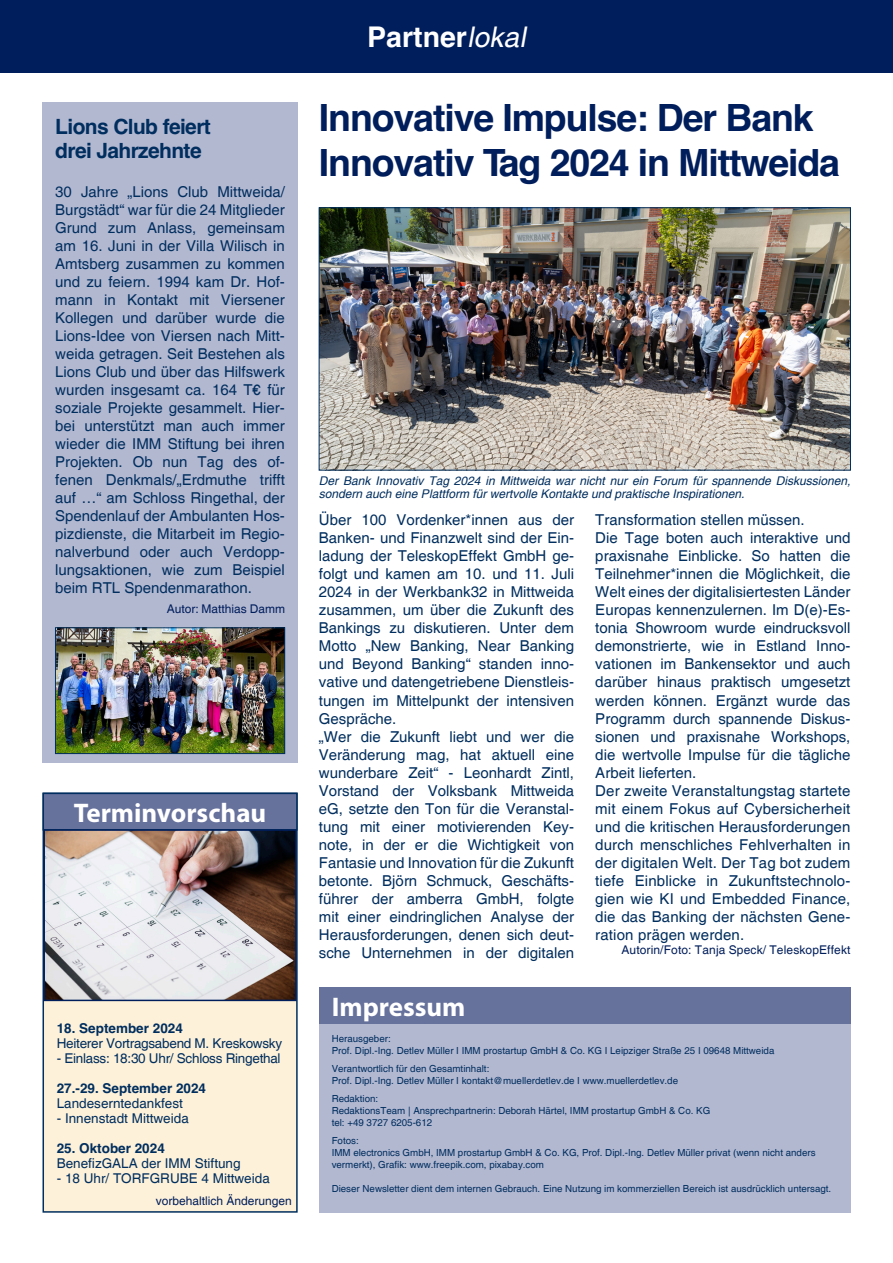
<style>
.page{position:relative;width:893px;height:1263px;background:#fff}
.page>*{position:absolute;margin:0;border:0;box-sizing:border-box;transform-origin:0 0}
.t1{font:700 37.5px/45px "Helvetica";letter-spacing:-.03em;color:#001e5b}
.t2{font:700 28.5px "Helvetica";color:#fff}
.t3{font:700 27px "Myriad Pro";color:#fff}
.t4{font:700 21px "Helvetica";letter-spacing:-.03em;color:#002e5e}
.t5{font:15px/18px "Helvetica";color:#002e5e;text-align:justify}
.Default{font:13.5px "Helvetica";color:#002e5e}
.Default-2{font:13.5px "Helvetica";letter-spacing:-.02em;color:#002e5e}
.Default-3{font:700 13.5px "Helvetica";color:#002e5e}
.t6{font:italic 12px/13.5px "Helvetica";color:#002e5e}
.t7{font:12px "Helvetica";color:#001e5b}
.t8{font:9.75px/12px "Helvetica";color:#002e5e}
.s1{font-weight:400;font-style:italic}
</style>
<div class="page">
<div style="left:0;top:0;width:893px;height:73px;background:#001e5b"></div>
<div style="left:319px;top:1018px;width:531px;height:234px;background:#b3b8d1"></div>
<div style="left:319px;top:988px;width:532px;height:36px;background:#66719c"></div>
<div style="left:43px;top:103px;width:255px;height:660px;background:#b3b8d1"></div>
<div style="left:43px;top:793px;width:254px;height:419px;background:#fef1d9"></div>
<div style="left:43px;top:793px;width:255px;height:420px;border:2px solid #002e5e"></div>
<div style="left:43px;top:793px;width:254px;height:37px;background:#66719c"></div>
<div style="left:43px;top:793px;width:255px;height:38px;border:2px solid #002e5e"></div>
<img style="left:57px;top:630px;width:226px;height:122px">
<div style="left:55px;top:628px;width:230px;height:126px;border:1px solid #002e5e"></div>
<img style="left:46px;top:832px;width:248px;height:166px">
<div style="left:43px;top:829px;width:254px;height:172px;border:2px solid #001e5b"></div>
<img style="left:321px;top:210px;width:528px;height:258px">
<div style="left:319px;top:208px;width:532px;height:262px;border:1px solid #002e5e"></div>
<div style="left:309px;top:1213px;width:557px;height:50px;background:#fff"></div>
<p class="t4" style="left:55px;top:110px;width:157px">Lions Club feiert</p>
<p class="t4" style="left:55px;top:134px;width:148px">drei Jahrzehnte</p>
<p class="t5" style="left:55px;top:184px;width:231px">30 Jahre „Lions Club Mittweida/ Burgstädt“ war für die 24 Mitglieder Grund zum Anlass, gemeinsam am 16. Juni in der Villa Wilisch in Amtsberg zusammen zu kommen und zu feiern. 1994 kam Dr. Hof&shy;mann in Kontakt mit Viersener Kollegen und darüber wurde die Lions-Idee von Viersen nach Mitt&shy;weida getragen. Seit Bestehen als Lions Club und über das Hilfswerk wurden insgesamt ca. 164 T€ für soziale Projekte gesammelt. Hier&shy;bei unterstützt man auch immer wieder die IMM Stiftung bei ihren Projekten. Ob nun Tag des of&shy;fenen Denkmals/„Erdmuthe trifft auf …“ am Schloss Ringethal, der Spendenlauf der Ambulanten Hos&shy;pizdienste, die Mitarbeit im Regio&shy;nalverbund oder auch Verdopp&shy;lungsaktionen, wie zum Beispiel beim RTL Spendenmarathon.</p>
<p class="t7" style="left:167px;top:602px;width:120px">Autor: Matthias Damm</p>
<p class="t3" style="left:74px;top:795px;width:194px">Terminvorschau</p>
<p class="Default-3" style="left:57px;top:1017px;width:128px">18. September 2024</p>
<p class="Default-2" style="left:57px;top:1035px;width:227px">Heiterer Vortragsabend M. Kreskowsky</p>
<p class="Default-2" style="left:57px;top:1050px;width:225px">- Einlass: 18:30 Uhr/ Schloss Ringethal</p>
<p class="Default-3" style="left:57px;top:1077px;width:151px">27.-29. September 2024</p>
<p class="Default" style="left:57px;top:1095px;width:128px">Landeserntedankfest</p>
<p class="Default" style="left:57px;top:1110px;width:134px">- Innenstadt Mittweida</p>
<p class="Default-3" style="left:57px;top:1137px;width:110px">25. Oktober 2024</p>
<p class="Default" style="left:57px;top:1155px;width:185px">BenefizGALA der IMM Stiftung</p>
<p class="Default" style="left:57px;top:1170px;width:215px">- 18 Uhr/ TORFGRUBE 4 Mittweida</p>
<p class="t7" style="left:156px;top:1194px;width:138px">vorbehaltlich Änderungen</p>
<p class="t2" style="left:367px;top:14px;width:166px">Partner<span class="s1">lokal</span></p>
<p class="t1" style="left:319px;top:95px;width:523px">Innovative Impulse: Der Bank<br>Innovativ Tag 2024 in Mittweida</p>
<p class="t6" style="left:319px;top:474px;width:533px">Der Bank Innovativ Tag 2024 in Mittweida war nicht nur ein Forum für spannende Diskussionen, sondern auch eine Plattform für wertvolle Kontakte und praktische Inspirationen.</p>
<p class="t5" style="left:319px;top:512px;width:257px">Über 100 Vordenker*innen aus der Banken- und Finanzwelt sind der Ein&shy;ladung der TeleskopEffekt GmbH ge&shy;folgt und kamen am 10. und 11. Juli 2024 in der Werkbank32 in Mittweida zusammen, um über die Zukunft des Bankings zu diskutieren. Unter dem Motto „New Banking, Near Banking und Beyond Banking“ standen inno&shy;vative und datengetriebene Dienstleis&shy;tungen im Mittelpunkt der intensiven Gespräche.</p>
<p class="t5" style="left:319px;top:728px;width:257px">„Wer die Zukunft liebt und wer die Veränderung mag, hat aktuell eine wunderbare Zeit“ - Leonhardt Zintl, Vorstand der Volksbank Mittweida eG, setzte den Ton für die Veranstal&shy;tung mit einer motivierenden Key&shy;note, in der er die Wichtigkeit von Fantasie und Innovation für die Zukunft betonte. Björn Schmuck, Geschäfts&shy;führer der amberra GmbH, folgte mit einer eindringlichen Analyse der Herausforderungen, denen sich deut&shy;sche Unternehmen in der digitalen</p>
<p class="t3" style="left:332px;top:989px;width:135px">Impressum</p>
<p class="t5" style="left:595px;top:512px;width:211px">Transformation stellen müssen.</p>
<p class="t5" style="left:595px;top:530px;width:257px">Die Tage boten auch interaktive und praxisnahe Einblicke. So hatten die Teilnehmer*innen die Möglichkeit, die Welt eines der digitalisiertesten Länder Europas kennenzulernen. Im D(e)-Es&shy;tonia Showroom wurde eindrucksvoll demonstrierte, wie in Estland Inno&shy;vationen im Bankensektor und auch darüber hinaus praktisch umgesetzt werden können. Ergänzt wurde das Programm durch spannende Diskus&shy;sionen und praxisnahe Workshops, die wertvolle Impulse für die tägliche Arbeit lieferten.</p>
<p class="t5" style="left:595px;top:782px;width:257px">Der zweite Veranstaltungstag startete mit einem Fokus auf Cybersicherheit und die kritischen Herausforderungen durch menschliches Fehlverhalten in der digitalen Welt. Der Tag bot zudem tiefe Einblicke in Zukunftstechnolo&shy;gien wie KI und Embedded Finance, die das Banking der nächsten Gene&shy;ration prägen werden.</p>
<p class="t7" style="left:621px;top:943px;width:230px">Autorin/Foto: Tanja Speck/ TeleskopEffekt</p>
<p class="t8" style="left:332px;top:1033px;width:61px">Herausgeber:</p>
<p class="t8" style="left:332px;top:1045px;width:444px">Prof. Dipl.-Ing. Detlev Müller I IMM prostartup GmbH &amp; Co. KG I Leipziger Straße 25 I 09648 Mittweida</p>
<p class="t8" style="left:332px;top:1063px;width:159px">Verantwortlich für den Gesamtinhalt:</p>
<p class="t8" style="left:332px;top:1075px;width:348px">Prof. Dipl.-Ing. Detlev Müller I kontakt@muellerdetlev.de I www.muellerdetlev.de</p>
<p class="t8" style="left:332px;top:1093px;width:48px">Redaktion:</p>
<p class="t8" style="left:332px;top:1105px;width:380px">RedaktionsTeam | Ansprechpartnerin: Deborah Härtel, IMM prostartup GmbH &amp; Co. KG</p>
<p class="t8" style="left:332px;top:1117px;width:102px">tel: +49 3727 6205-612</p>
<p class="t8" style="left:332px;top:1135px;width:29px">Fotos:</p>
<p class="t8" style="left:332px;top:1147px;width:485px">IMM electronics GmbH, IMM prostartup GmbH &amp; Co. KG, Prof. Dipl.-Ing. Detlev Müller privat (wenn nicht anders vermerkt), Grafik: www.freepik.com, pixabay.com</p>
<p class="t8" style="left:332px;top:1183px;width:501px">Dieser Newsletter dient dem internen Gebrauch. Eine Nutzung im kommerziellen Bereich ist ausdrücklich untersagt.</p>
</div>
